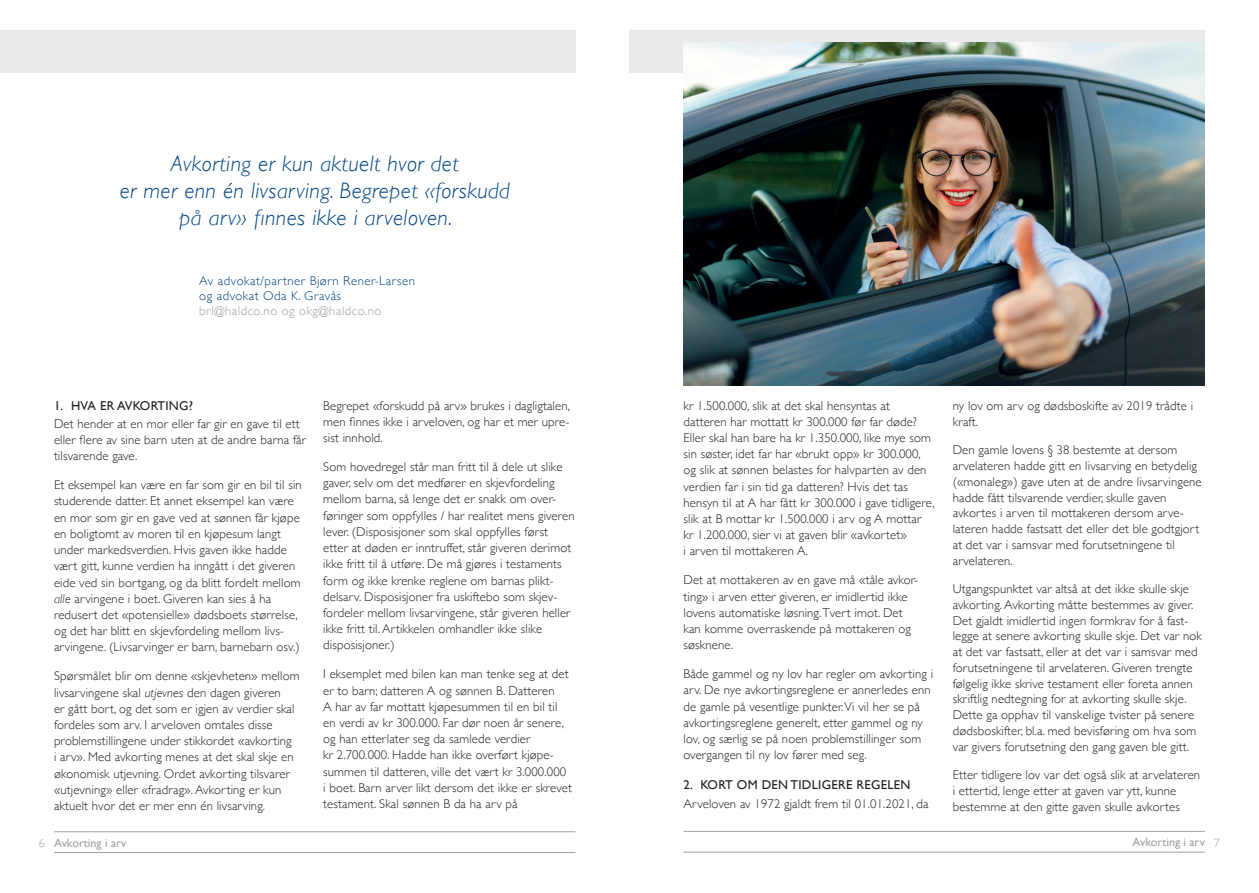
<style>
.page{position:relative;width:1259px;height:893px;background:#fff}
.page>*{position:absolute;margin:0;border:0;box-sizing:border-box;transform-origin:0 0}
.t1{font:italic 300 22.5px/27px "Gill Sans";letter-spacing:.02em;color:#004583;text-align:center}
.t2{font:300 12.75px/16.2px "Gill Sans";letter-spacing:.01em;color:#231f20}
.t3{font:300 12.75px/15px "Gill Sans";letter-spacing:.04em;color:#004583}
.t4{font:12.75px "Gill Sans";letter-spacing:.02em;color:#231f20}
.t5{font:300 12.75px "Gill Sans";letter-spacing:.04em;color:#a1a1a5}
.t6{font:12px "Gill Sans";color:#a1a1a5}
.s1{font-style:italic}
.s2{font-weight:300}
</style>
<div class="page">
<div style="left:629px;top:30px;width:576px;height:42px;background:#eaeaeb"></div>
<hr style="left:54px;top:831px;width:521px;height:1px;background:#a1a1a5">
<hr style="left:54px;top:852px;width:521px;height:1px;background:#a1a1a5">
<hr style="left:683px;top:831px;width:522px;height:1px;background:#a1a1a5">
<hr style="left:683px;top:852px;width:522px;height:1px;background:#a1a1a5">
<img style="left:683px;top:43px;width:522px;height:343px">
<div style="left:0;top:30px;width:575px;height:42px;background:#eaeaeb"></div>
<h1 class="t1" style="left:120px;top:151px;width:391px">Avkorting er kun aktuelt hvor det<br>er mer enn én livsarving. Begrepet «forskudd på arv» finnes ikke i arveloven.</h1>
<p class="t3" style="left:199px;top:273px;width:217px">Av advokat/partner Bjørn Rener-Larsen og advokat Oda K. Gravås</p>
<p class="t5" style="left:199px;top:301px;width:184px">brl@haldco.no og okg@haldco.no</p>
<p class="t4" style="left:54px;top:398px;width:141px">1. HVA ER AVKORTING?</p>
<p class="t2" style="left:54px;top:415px;width:253px">Det hender at en mor eller far gir en gave til ett eller flere av sine barn uten at de andre barna får tilsvarende gave.</p>
<p class="t2" style="left:54px;top:476px;width:249px">Et eksempel kan være en far som gir en bil til sin studerende datter. Et annet eksempel kan være en mor som gir en gave ved at sønnen får kjøpe en boligtomt av moren til en kjøpesum langt under markedsverdien. Hvis gaven ikke hadde vært gitt, kunne verdien ha inngått i det giveren eide ved sin bortgang, og da blitt fordelt mellom <span class="s1">alle</span> arvingene i boet. Giveren kan sies å ha redusert det «potensielle» dødsboets størrelse, og det har blitt en skjevfordeling mellom livs&shy;arvingene. (Livsarvinger er barn, barnebarn osv.)</p>
<p class="t2" style="left:54px;top:667px;width:247px">Spørsmålet blir om denne «skjevheten» mellom livsarvingene skal <span class="s1">utjevnes</span> den dagen giveren<br>er gått bort, og det som er igjen av verdier skal fordeles som arv. I arveloven omtales disse problemstillingene under stikkordet «avkorting<br>i arv». Med avkorting menes at det skal skje en økonomisk utjevning. Ordet avkorting tilsvarer «utjevning» eller «fradrag». Avkorting er kun aktuelt hvor det er mer enn én livsarving.</p>
<p class="t2" style="left:323px;top:397px;width:248px;text-align:justify">Begrepet «forskudd på arv» brukes i dagligtalen, men finnes ikke i arveloven, og har et mer upre&shy;sist innhold.</p>
<p class="t2" style="left:323px;top:458px;width:253px">Som hovedregel står man fritt til å dele ut slike gaver, selv om det medfører en skjevfordeling mellom barna, så lenge det er snakk om over&shy;føringer som oppfylles / har realitet mens giveren lever. (Disposisjoner som skal oppfylles først etter at døden er inntruffet, står giveren derimot ikke fritt til å utføre. De må gjøres i testaments form og ikke krenke reglene om barnas plikt&shy;delsarv. Disposisjoner fra uskiftebo som skjev&shy;fordeler mellom livsarvingene, står giveren heller ikke fritt til. Artikkelen omhandler ikke slike disposisjoner.)</p>
<p class="t2" style="left:323px;top:665px;width:250px">I eksemplet med bilen kan man tenke seg at det er to barn; datteren A og sønnen B. Datteren<br>A har av far mottatt kjøpesummen til en bil til en verdi av kr 300.000. Far dør noen år senere, og han etterlater seg da samlede verdier<br>kr 2.700.000. Hadde han ikke overført kjøpe&shy;summen til datteren, ville det vært kr 3.000.000<br>i boet. Barn arver likt dersom det ikke er skrevet testament. Skal sønnen B da ha arv på</p>
<p class="t2" style="left:683px;top:397px;width:253px">kr 1.500.000, slik at det skal hensyntas at datteren har mottatt kr 300.000 før far døde?<br>Eller skal han bare ha kr 1.350.000, like mye som sin søster, idet far har «brukt opp» kr 300.000, og slik at sønnen belastes for halvparten av den verdien far i sin tid ga datteren? Hvis det tas hensyn til at A har fått kr 300.000 i gave tidligere, slik at B mottar kr 1.500.000 i arv og A mottar<br>kr 1.200.000, sier vi at gaven blir «avkortet»<br>i arven til mottakeren A.</p>
<p class="t2" style="left:683px;top:571px;width:236px">Det at mottakeren av en gave må «tåle avkor&shy;ting» i arven etter giveren, er imidlertid ikke lovens automatiske løsning. Tvert imot. Det kan komme overraskende på mottakeren og søsknene.</p>
<p class="t2" style="left:683px;top:665px;width:251px">Både gammel og ny lov har regler om avkorting i arv. De nye avkortingsreglene er annerledes enn de gamle på vesentlige punkter. Vi vil her se på avkortingsreglene generelt, etter gammel og ny lov, og særlig se på noen problemstillinger som overgangen til ny lov fører med seg.</p>
<p class="t4" style="left:683px;top:777px;width:228px">2. KORT OM DEN TIDLIGERE REGELEN</p>
<p class="t2" style="left:683px;top:795px;width:247px">Arveloven av 1972 gjaldt frem til 01.01.2021, da</p>
<p class="t2" style="left:952px;top:397px;width:242px">ny lov om arv og dødsboskifte av 2019 trådte i kraft.</p>
<p class="t2" style="left:952px;top:442px;width:250px;line-height:15.8px">Den gamle lovens § 38 bestemte at dersom arvelateren hadde gitt en livsarving en betydelig («monaleg») gave uten at de andre livsarvingene hadde fått tilsvarende verdier, skulle gaven avkortes i arven til mottakeren dersom arve&shy;lateren hadde fastsatt det eller det ble godtgjort at det var i samsvar med forutsetningene til arvelateren.</p>
<p class="t2" style="left:952px;top:580px;width:251px;line-height:15.8px">Utgangspunktet var altså at det ikke skulle skje avkorting. Avkorting måtte bestemmes av giver.<br>Det gjaldt imidlertid ingen formkrav for å fast&shy;legge at senere avkorting skulle skje. Det var nok at det var fastsatt, eller at det var i samsvar med forutsetningene til arvelateren. Giveren trengte følgelig ikke skrive testament eller foreta annen skriftlig nedtegning for at avkorting skulle skje.<br>Dette ga opphav til vanskelige tvister på senere dødsboskifter, bl.a. med bevisføring om hva som var givers forutsetning den gang gaven ble gitt.</p>
<p class="t2" style="left:952px;top:766px;width:249px;line-height:15.8px">Etter tidligere lov var det også slik at arvelateren i ettertid, lenge etter at gaven var ytt, kunne bestemme at den gitte gaven skulle avkortes</p>
<p class="t6" style="left:39px;top:836px;width:89px"><span class="s2">6</span> Avkorting i arv</p>
<p class="t6" style="left:1132px;top:835px;width:89px">Avkorting i arv <span class="s2">7</span></p>
</div>
